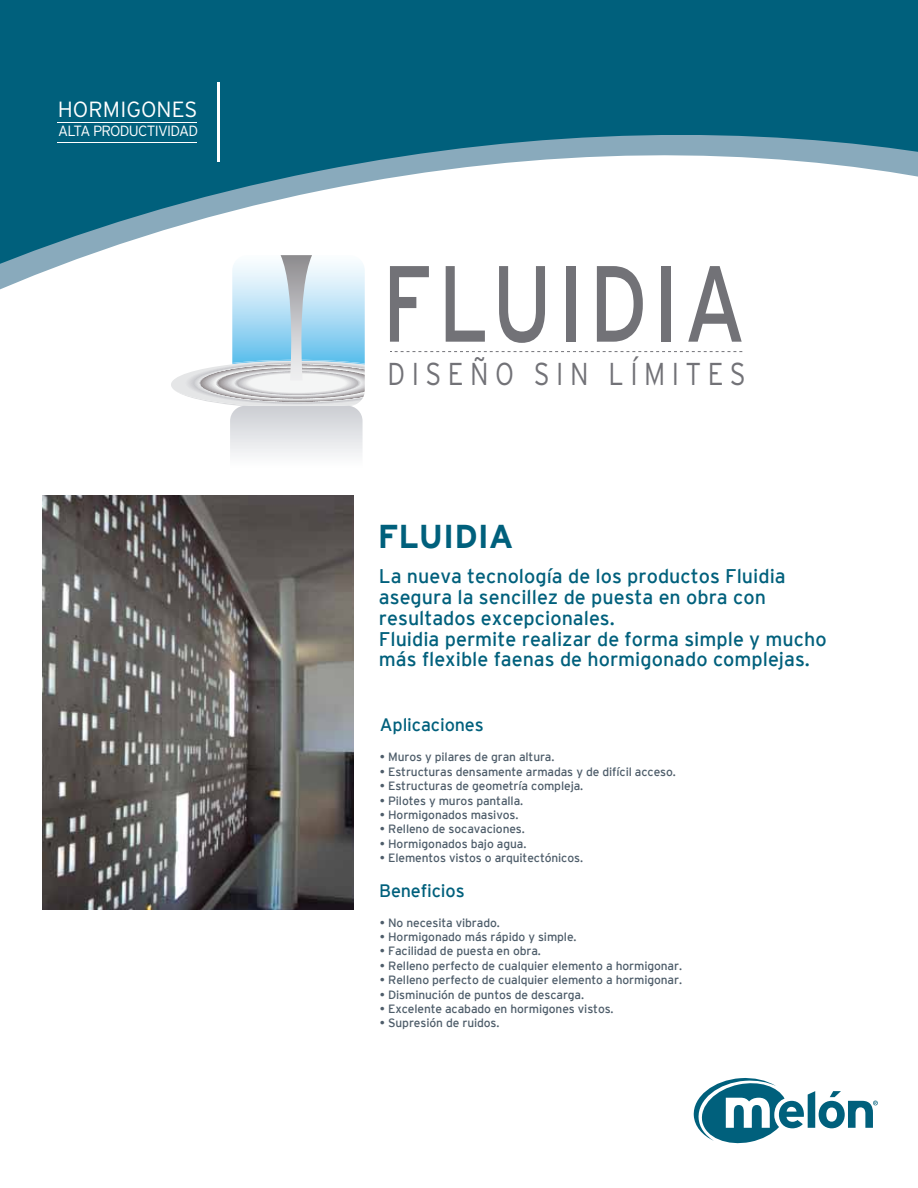
<style>
.page{position:relative;width:918px;height:1188px;background:#fff}
.page>*{position:absolute;margin:0;border:0;box-sizing:border-box;transform-origin:0 0}
.t1{font:108px "Interstate";letter-spacing:.065em;color:#727277;scale:.8 1}
.t2{font:700 33px "Interstate";color:#00607c}
.t3{font:300 31.65px "Interstate";letter-spacing:.24em;color:#727277;scale:.85 1}
.t4{font:300 21.9px "Interstate";letter-spacing:.005em;color:#fff}
.t5{font:19.8px/20.7px "Interstate";color:#00607c}
.t6{font:18px "Interstate";letter-spacing:-.01em;color:#00607c}
.t7{font:300 14.85px "Interstate";letter-spacing:-.045em;color:#fff}
.t8{font:12px "Interstate";letter-spacing:-.01em;color:#4e5d6a}
</style>
<div class="page">
<svg style="left:0;top:0;width:918px;height:275px;fill:#00607c"></svg>
<svg style="left:693px;top:1078px;width:185px;height:66px"></svg>
<img style="left:43px;top:496px;width:311px;height:413px">
<hr style="left:58px;top:123px;width:139px;height:1px;background:#fff">
<hr style="left:58px;top:142px;width:139px;height:1px;background:#fff">
<hr style="left:217px;top:82px;width:3px;height:79px;background:#fff">
<svg style="left:390px;top:351px;width:352px;height:1px"></svg>
<svg style="left:169px;top:255px;width:196px;height:201px"></svg>
<h3 class="t4" style="left:58px;top:97px;width:141px">HORMIGONES</h3>
<p class="t7" style="left:58px;top:123px;width:142px">ALTA PRODUCTIVIDAD</p>
<h1 class="t1" style="left:382px;top:243px;width:456px">FLUIDIA</h1>
<h3 class="t3" style="left:388px;top:356px;width:423px">DISEÑO SIN LÍMITES</h3>
<h2 class="t2" style="left:378px;top:518px;width:137px">FLUIDIA</h2>
<h3 class="t5" style="left:379px;top:566px;width:449px">La nueva tecnología de los productos Fluidia asegura la sencillez de puesta en obra con resultados excepcionales.<br>Fluidia permite realizar de forma simple y mucho más flexible faenas de hormigonado complejas.</h3>
<h3 class="t6" style="left:380px;top:715px;width:105px">Aplicaciones</h3>
<p class="t8" style="left:380px;top:750px;width:176px">• Muros y pilares de gran altura.</p>
<p class="t8" style="left:380px;top:765px;width:298px">• Estructuras densamente armadas y de difícil acceso.</p>
<p class="t8" style="left:380px;top:779px;width:205px">• Estructuras de geometría compleja.</p>
<p class="t8" style="left:380px;top:794px;width:145px">• Pilotes y muros pantalla.</p>
<p class="t8" style="left:380px;top:808px;width:140px">• Hormigonados masivos.</p>
<p class="t8" style="left:380px;top:822px;width:146px">• Relleno de socavaciones.</p>
<p class="t8" style="left:380px;top:837px;width:148px">• Hormigonados bajo agua.</p>
<p class="t8" style="left:380px;top:851px;width:205px">• Elementos vistos o arquitectónicos.</p>
<h3 class="t6" style="left:379px;top:880px;width:87px">Beneficios</h3>
<p class="t8" style="left:380px;top:916px;width:121px">• No necesita vibrado.</p>
<p class="t8" style="left:380px;top:930px;width:198px">• Hormigonado más rápido y simple.</p>
<p class="t8" style="left:380px;top:945px;width:162px">• Facilidad de puesta en obra.</p>
<p class="t8" style="left:380px;top:959px;width:304px">• Relleno perfecto de cualquier elemento a hormigonar.</p>
<p class="t8" style="left:380px;top:973px;width:304px">• Relleno perfecto de cualquier elemento a hormigonar.</p>
<p class="t8" style="left:380px;top:988px;width:206px">• Disminución de puntos de descarga.</p>
<p class="t8" style="left:380px;top:1002px;width:235px">• Excelente acabado en hormigones vistos.</p>
<p class="t8" style="left:380px;top:1017px;width:121px">• Supresión de ruidos.</p>
</div>
